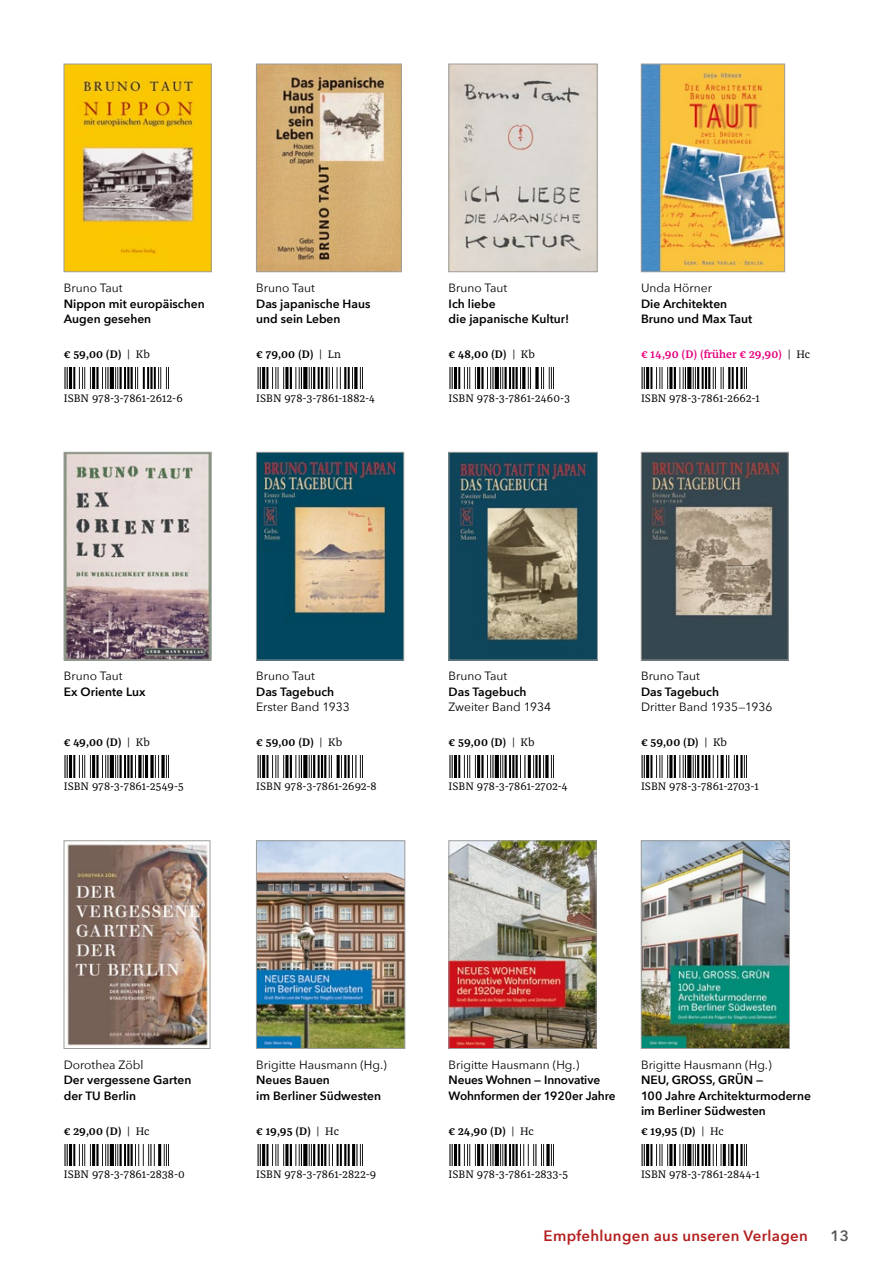
<style>
.page{position:relative;width:893px;height:1263px;background:#fff}
.page>*{position:absolute;margin:0;border:0;box-sizing:border-box;transform-origin:0 0}
.t1{font:600 15px "Avenir Next";letter-spacing:.02em;color:#b51f1f}
.t2{font:600 15px "Avenir Next";color:#575756}
.t3{font:600 12px/15.3px "Avenir Next";color:#000}
.t4{font:12px "Avenir Next";color:#000}
.t5{font:11.25px "Franziska Pro";letter-spacing:.015em;color:#000}
.t6{font:600 11.25px "Franziska Pro";color:#000}
.t7{font:600 11.25px "Franziska Pro";color:#e6007d}
.s1{font-weight:400}
.s2{font-weight:400;color:#000}
</style>
<div class="page">
<img style="left:66px;top:66px;width:143px;height:204px">
<img style="left:66px;top:454px;width:143px;height:204px">
<div style="left:64px;top:452px;width:147px;height:208px;border:1px solid #9d9d9c"></div>
<img style="left:67px;top:844px;width:141px;height:202px">
<div style="left:64px;top:840px;width:146px;height:209px;border:1px solid #9d9d9c"></div>
<img style="left:258px;top:66px;width:142px;height:204px">
<div style="left:256px;top:64px;width:146px;height:208px;border:1px solid #9d9d9c"></div>
<img style="left:258px;top:454px;width:144px;height:204px">
<div style="left:256px;top:452px;width:148px;height:208px;border:1px solid #9d9d9c"></div>
<img style="left:258px;top:842px;width:145px;height:205px">
<div style="left:256px;top:840px;width:149px;height:209px;border:1px solid #9d9d9c"></div>
<img style="left:451px;top:66px;width:144px;height:204px">
<div style="left:449px;top:64px;width:148px;height:208px;border:1px solid #9d9d9c"></div>
<img style="left:451px;top:454px;width:145px;height:204px">
<div style="left:449px;top:452px;width:149px;height:208px;border:1px solid #9d9d9c"></div>
<img style="left:451px;top:842px;width:143px;height:205px">
<div style="left:449px;top:840px;width:147px;height:209px;border:1px solid #9d9d9c"></div>
<img style="left:643px;top:66px;width:140px;height:204px">
<div style="left:641px;top:64px;width:144px;height:208px;border:1px solid #9d9d9c"></div>
<img style="left:643px;top:454px;width:143px;height:204px">
<div style="left:641px;top:452px;width:147px;height:208px;border:1px solid #9d9d9c"></div>
<img style="left:643px;top:842px;width:145px;height:205px">
<div style="left:641px;top:840px;width:149px;height:209px;border:1px solid #9d9d9c"></div>
<img style="left:64px;top:368px;width:105px;height:21px">
<img style="left:64px;top:756px;width:105px;height:21px">
<img style="left:64px;top:1144px;width:105px;height:21px">
<img style="left:257px;top:368px;width:104px;height:21px">
<img style="left:257px;top:756px;width:104px;height:21px">
<img style="left:257px;top:1144px;width:104px;height:21px">
<img style="left:449px;top:368px;width:105px;height:21px">
<img style="left:449px;top:756px;width:105px;height:21px">
<img style="left:449px;top:1144px;width:105px;height:21px">
<img style="left:641px;top:368px;width:104px;height:21px">
<img style="left:641px;top:756px;width:104px;height:21px">
<img style="left:641px;top:1144px;width:104px;height:21px">
<p class="t4" style="left:64px;top:278px;width:60px">Bruno Taut</p>
<p class="t3" style="left:64px;top:295px;width:142px">Nippon mit europäischen<br>Augen gesehen</p>
<p class="t6" style="left:64px;top:347px;width:88px">€ 59,00 (D) <span class="s1">| Kb</span></p>
<p class="t5" style="left:64px;top:391px;width:121px">ISBN 978-3-7861-2612-6</p>
<p class="t4" style="left:256px;top:278px;width:60px">Bruno Taut</p>
<p class="t3" style="left:256px;top:295px;width:116px">Das japanische Haus und sein Leben</p>
<p class="t6" style="left:256px;top:347px;width:86px">€ 79,00 (D) <span class="s1">| Ln</span></p>
<p class="t5" style="left:256px;top:391px;width:120px">ISBN 978-3-7861-1882-4</p>
<p class="t4" style="left:449px;top:278px;width:60px">Bruno Taut</p>
<p class="t3" style="left:449px;top:295px;width:122px">Ich liebe<br>die japanische Kultur!</p>
<p class="t6" style="left:449px;top:347px;width:88px">€ 48,00 (D) <span class="s1">| Kb</span></p>
<p class="t5" style="left:449px;top:391px;width:123px">ISBN 978-3-7861-2460-3</p>
<p class="t4" style="left:641px;top:278px;width:72px">Unda Hörner</p>
<p class="t3" style="left:641px;top:295px;width:113px">Die Architekten<br>Bruno und Max Taut</p>
<p class="t7" style="left:641px;top:347px;width:171px">€ 14,90 (D) (früher € 29,90) <span class="s2">| Hc</span></p>
<p class="t5" style="left:641px;top:391px;width:120px">ISBN 978-3-7861-2662-1</p>
<p class="t4" style="left:64px;top:666px;width:60px">Bruno Taut</p>
<p class="t3" style="left:64px;top:684px;width:83px">Ex Oriente Lux</p>
<p class="t6" style="left:64px;top:735px;width:88px">€ 49,00 (D) <span class="s1">| Kb</span></p>
<p class="t5" style="left:64px;top:779px;width:122px">ISBN 978-3-7861-2549-5</p>
<p class="t4" style="left:256px;top:666px;width:60px">Bruno Taut</p>
<p class="t3" style="left:256px;top:684px;width:80px">Das Tagebuch</p>
<p class="t4" style="left:256px;top:697px;width:95px">Erster Band 1933</p>
<p class="t6" style="left:256px;top:735px;width:88px">€ 59,00 (D) <span class="s1">| Kb</span></p>
<p class="t5" style="left:256px;top:779px;width:122px">ISBN 978-3-7861-2692-8</p>
<p class="t4" style="left:449px;top:666px;width:60px">Bruno Taut</p>
<p class="t3" style="left:449px;top:684px;width:80px">Das Tagebuch</p>
<p class="t4" style="left:449px;top:697px;width:104px">Zweiter Band 1934</p>
<p class="t6" style="left:449px;top:735px;width:88px">€ 59,00 (D) <span class="s1">| Kb</span></p>
<p class="t5" style="left:449px;top:779px;width:121px">ISBN 978-3-7861-2702-4</p>
<p class="t4" style="left:641px;top:666px;width:60px">Bruno Taut</p>
<p class="t3" style="left:641px;top:684px;width:80px">Das Tagebuch</p>
<p class="t4" style="left:641px;top:697px;width:133px">Dritter Band 1935—1936</p>
<p class="t6" style="left:641px;top:735px;width:88px">€ 59,00 (D) <span class="s1">| Kb</span></p>
<p class="t5" style="left:641px;top:779px;width:119px">ISBN 978-3-7861-2703-1</p>
<p class="t4" style="left:64px;top:1054px;width:81px">Dorothea Zöbl</p>
<p class="t3" style="left:64px;top:1072px;width:129px">Der vergessene Garten der TU Berlin</p>
<p class="t6" style="left:64px;top:1124px;width:87px">€ 29,00 (D) <span class="s1">| Hc</span></p>
<p class="t5" style="left:64px;top:1167px;width:123px">ISBN 978-3-7861-2838-0</p>
<p class="t4" style="left:256px;top:1054px;width:132px">Brigitte Hausmann (Hg.)</p>
<p class="t3" style="left:256px;top:1072px;width:126px">Neues Bauen<br>im Berliner Südwesten</p>
<p class="t6" style="left:256px;top:1124px;width:84px">€ 19,95 (D) <span class="s1">| Hc</span></p>
<p class="t5" style="left:256px;top:1167px;width:121px">ISBN 978-3-7861-2822-9</p>
<p class="t4" style="left:449px;top:1054px;width:132px">Brigitte Hausmann (Hg.)</p>
<p class="t3" style="left:449px;top:1072px;width:168px">Neues Wohnen — Innovative<br>Wohnformen der 1920er Jahre</p>
<p class="t6" style="left:449px;top:1124px;width:87px">€ 24,90 (D) <span class="s1">| Hc</span></p>
<p class="t5" style="left:449px;top:1167px;width:121px">ISBN 978-3-7861-2833-5</p>
<p class="t4" style="left:641px;top:1054px;width:132px">Brigitte Hausmann (Hg.)</p>
<p class="t3" style="left:641px;top:1072px;width:171px">NEU, GROSS, GRÜN —<br>100 Jahre Architekturmoderne im Berliner Südwesten</p>
<p class="t6" style="left:641px;top:1124px;width:84px">€ 19,95 (D) <span class="s1">| Hc</span></p>
<p class="t5" style="left:641px;top:1167px;width:120px">ISBN 978-3-7861-2844-1</p>
<p class="t1" style="left:544px;top:1223px;width:266px">Empfehlungen aus unseren Verlagen</p>
<p class="t2" style="left:830px;top:1223px;width:20px">13</p>
</div>
